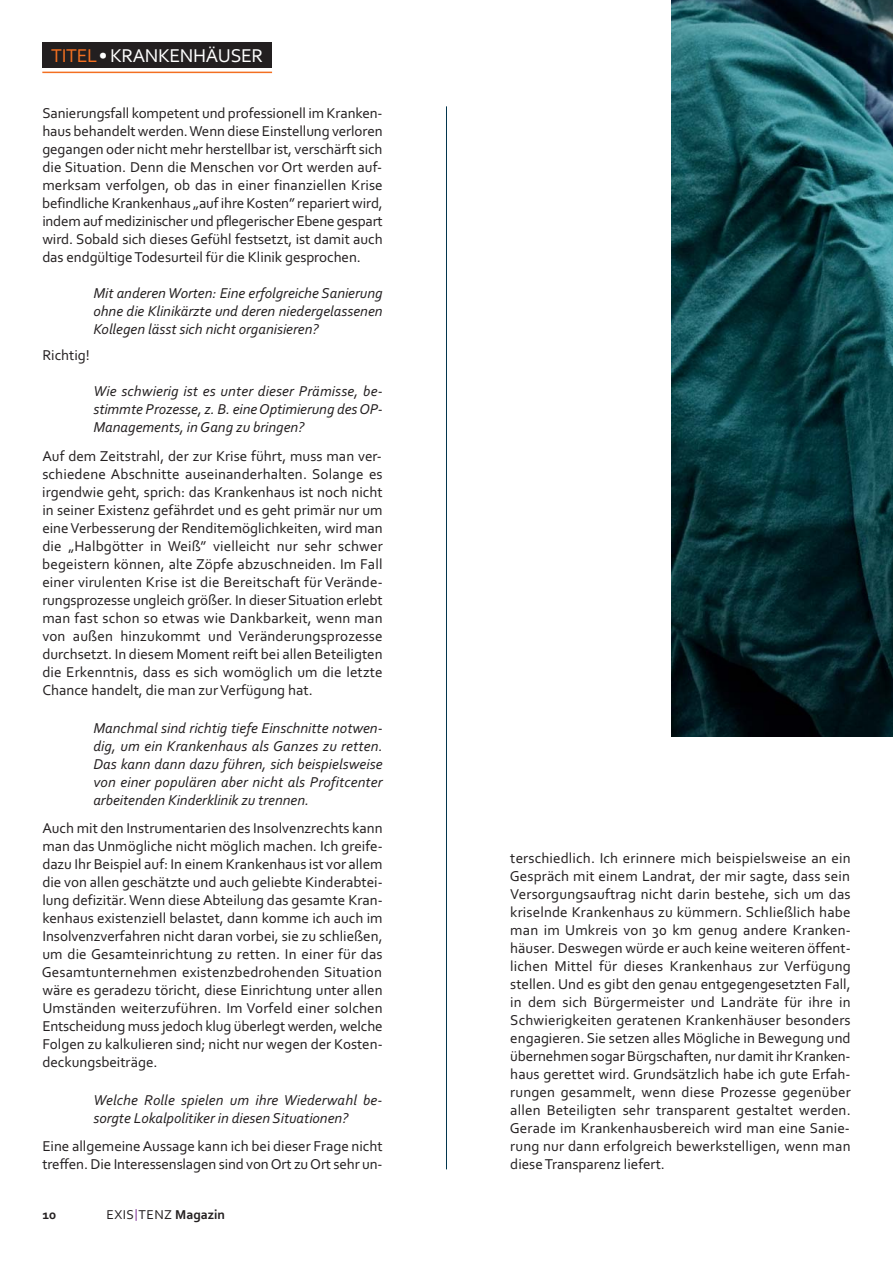
<style>
.page{position:relative;width:893px;height:1263px;background:#fff}
.page>*{position:absolute;margin:0;border:0;box-sizing:border-box;transform-origin:0 0}
.t1{font:19.5px "Corbel";letter-spacing:-.015em;color:#fff}
.t2{font:15px/18px "Corbel";color:#231f20;text-align:justify}
.t3{font:italic 15px/18px "Corbel";color:#231f20;text-align:justify}
.t4{font:13.5px "Corbel";letter-spacing:.04em;color:#231f20}
.t5{font:700 13.5px "Corbel";color:#231f20}
.s1{color:#f36f21}
.s2{font-weight:700}
</style>
<div class="page">
<svg style="left:136px;top:1209px;width:1px;height:12px"></svg>
<div style="left:42px;top:43px;width:230px;height:25px;background:#231f20"></div>
<hr style="left:42px;top:72px;width:230px;height:1px;background:#f36f21">
<hr style="left:446px;top:106px;width:1px;height:1063px;background:#02364e">
<img style="left:672px;top:0;width:220px;height:737px">
<h1 class="t1" style="left:51px;top:43px;width:213px"><span class="s1">TITEL</span>• KRANKENHÄUSER</h1>
<p class="t2" style="left:42px;top:103px;width:342px">Sanierungsfall kompetent und professionell im Kranken&shy;haus behandelt werden. Wenn diese Einstellung verloren gegangen oder nicht mehr herstellbar ist, verschärft sich die Situation. Denn die Menschen vor Ort werden auf&shy;merksam verfolgen, ob das in einer finanziellen Krise befindliche Krankenhaus „auf ihre Kosten” repariert wird, indem auf medizinischer und pflegerischer Ebene gespart wird. Sobald sich dieses Gefühl festsetzt, ist damit auch das endgültige Todesurteil für die Klinik gesprochen.</p>
<p class="t3" style="left:93px;top:283px;width:291px">Mit anderen Worten: Eine erfolgreiche Sanierung ohne die Klinikärzte und deren niedergelassenen Kollegen lässt sich nicht organisieren?</p>
<p class="t2" style="left:42px;top:346px;width:49px">Richtig!</p>
<p class="t3" style="left:93px;top:382px;width:291px">Wie schwierig ist es unter dieser Prämisse, be&shy;stimmte Prozesse, z. B. eine Optimierung des OP-Managements, in Gang zu bringen?</p>
<p class="t2" style="left:42px;top:447px;width:342px">Auf dem Zeitstrahl, der zur Krise führt, muss man ver&shy;schiedene Abschnitte auseinanderhalten. Solange es irgendwie geht, sprich: das Krankenhaus ist noch nicht in seiner Existenz gefährdet und es geht primär nur um eine Verbesserung der Renditemöglichkeiten, wird man die „Halbgötter in Weiß” vielleicht nur sehr schwer begeistern können, alte Zöpfe abzuschneiden. Im Fall einer virulenten Krise ist die Bereitschaft für Verände&shy;rungsprozesse ungleich größer. In dieser Situation erlebt man fast schon so etwas wie Dankbarkeit, wenn man von außen hinzukommt und Veränderungsprozesse durchsetzt. In diesem Moment reift bei allen Beteiligten die Erkenntnis, dass es sich womöglich um die letzte Chance handelt, die man zur Verfügung hat.</p>
<p class="t3" style="left:93px;top:718px;width:291px">Manchmal sind richtig tiefe Einschnitte notwen&shy;dig, um ein Krankenhaus als Ganzes zu retten.<br>Das kann dann dazu führen, sich beispielsweise von einer populären aber nicht als Profitcenter arbeitenden Kinderklinik zu trennen.</p>
<p class="t2" style="left:42px;top:819px;width:342px">Auch mit den Instrumentarien des Insolvenzrechts kann man das Unmögliche nicht möglich machen. Ich greife&shy;dazu Ihr Beispiel auf: In einem Krankenhaus ist vor allem die von allen geschätzte und auch geliebte Kinderabtei&shy;lung defizitär. Wenn diese Abteilung das gesamte Kran&shy;kenhaus existenziell belastet, dann komme ich auch im Insolvenzverfahren nicht daran vorbei, sie zu schließen, um die Gesamteinrichtung zu retten. In einer für das Gesamtunternehmen existenzbedrohenden Situation wäre es geradezu töricht, diese Einrichtung unter allen Umständen weiterzuführen. Im Vorfeld einer solchen Entscheidung muss jedoch klug überlegt werden, welche Folgen zu kalkulieren sind; nicht nur wegen der Kosten&shy;deckungsbeiträge.</p>
<p class="t3" style="left:93px;top:1090px;width:290px">Welche Rolle spielen um ihre Wiederwahl be&shy;sorgte Lokalpolitiker in diesen Situationen?</p>
<p class="t2" style="left:42px;top:1137px;width:342px">Eine allgemeine Aussage kann ich bei dieser Frage nicht treffen. Die Interessenslagen sind von Ort zu Ort sehr un-</p>
<p class="t5" style="left:42px;top:1206px;width:15px">10</p>
<p class="t4" style="left:106px;top:1206px;width:120px">EXIS TENZ <span class="s2">Magazin</span></p>
<p class="t2" style="left:509px;top:849px;width:342px">terschiedlich. Ich erinnere mich beispielsweise an ein Gespräch mit einem Landrat, der mir sagte, dass sein Versorgungsauftrag nicht darin bestehe, sich um das kriselnde Krankenhaus zu kümmern. Schließlich habe man im Umkreis von 30 km genug andere Kranken - häuser. Deswegen würde er auch keine weiteren öffent&shy;lichen Mittel für dieses Krankenhaus zur Verfügung stellen. Und es gibt den genau entgegengesetzten Fall, in dem sich Bürgermeister und Landräte für ihre in Schwierigkeiten geratenen Krankenhäuser besonders engagieren. Sie setzen alles Mögliche in Bewegung und übernehmen sogar Bürgschaften, nur damit ihr Kranken&shy;haus gerettet wird. Grundsätzlich habe ich gute Erfah&shy;rungen gesammelt, wenn diese Prozesse gegenüber allen Beteiligten sehr transparent gestaltet werden.<br>Gerade im Krankenhausbereich wird man eine Sanie&shy;rung nur dann erfolgreich bewerkstelligen, wenn man diese Transparenz liefert.</p>
</div>
